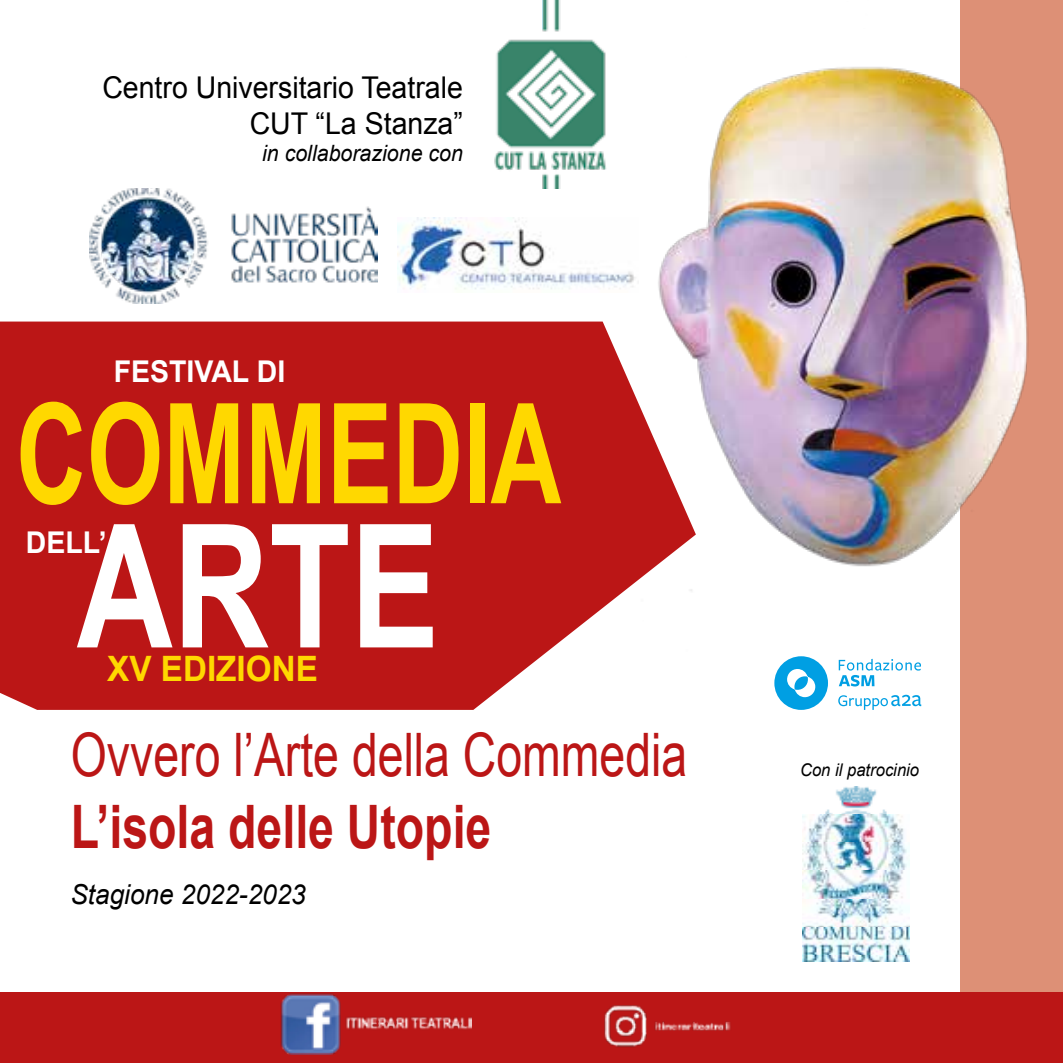
<style>
.page{position:relative;width:1063px;height:1063px;background:#fff}
.page>*{position:absolute;margin:0;border:0;box-sizing:border-box;transform-origin:0 0}
.t1{font:700 172px "Arial";color:#fff;scale:.77 1}
.t2{font:700 139.5px "Arial";color:#ffd800;scale:.7 1}
.t3{font:60px "Arial";color:#bb1616;scale:.77 1}
.t4{font:700 60px "Arial";color:#bb1616;scale:.77 1}
.t5{font:700 35px "Arial";color:#ffd800;scale:.95 1}
.t6{font:30px/36px "Arial";color:#000;text-align:right;scale:.95 1}
.t7{font:700 30px "Arial";color:#fff;scale:.95 1}
.t8{font:italic 27.5px "Arial";color:#000;scale:.95 1}
.t9{font:italic 22.5px "Arial";color:#000;scale:.95 1}
.t10{font:italic 17.5px "Arial";color:#000;scale:.95 1}
</style>
<div class="page">
<img style="left:90px;top:188px;width:287px;height:115px">
<img style="left:494px;top:0;width:87px;height:188px">
<div style="left:961px;top:0;width:102px;height:1063px;background:#dd9076"></div>
<img style="left:581px;top:0;width:448px;height:662px">
<div style="left:0;top:992px;width:1063px;height:71px;background:#bb1616"></div>
<img style="left:280px;top:993px;width:192px;height:61px">
<img style="left:604px;top:1005px;width:127px;height:43px">
<svg style="left:0;top:322px;width:696px;height:388px;background:#c22f2f"></svg>
<img style="left:398px;top:217px;width:240px;height:75px">
<img style="left:802px;top:786px;width:107px;height:176px">
<div style="left:771px;top:646px;width:154px;height:87px;background:#fff"></div>
<svg style="left:774px;top:656px;width:147px;height:54px"></svg>
<p class="t6" style="left:102px;top:70px;width:381px">Centro Universitario Teatrale<br>CUT “La Stanza”</p>
<p class="t9" style="left:262px;top:139px;width:213px">in collaborazione con</p>
<p class="t7" style="left:114px;top:352px;width:182px">FESTIVAL DI</p>
<h2 class="t2" style="left:16px;top:362px;width:781px">COMMEDIA</h2>
<h1 class="t1" style="left:77px;top:474px;width:472px">ARTE</h1>
<p class="t7" style="left:26px;top:523px;width:87px">DELL’</p>
<p class="t5" style="left:107px;top:645px;width:223px">XV EDIZIONE</p>
<h3 class="t3" style="left:71px;top:716px;width:802px">Ovvero l’Arte della Commedia</h3>
<h3 class="t4" style="left:71px;top:788px;width:548px">L’isola delle Utopie</h3>
<p class="t8" style="left:71px;top:876px;width:249px">Stagione 2022-2023</p>
<p class="t10" style="left:800px;top:758px;width:127px">Con il patrocinio</p>
</div>
